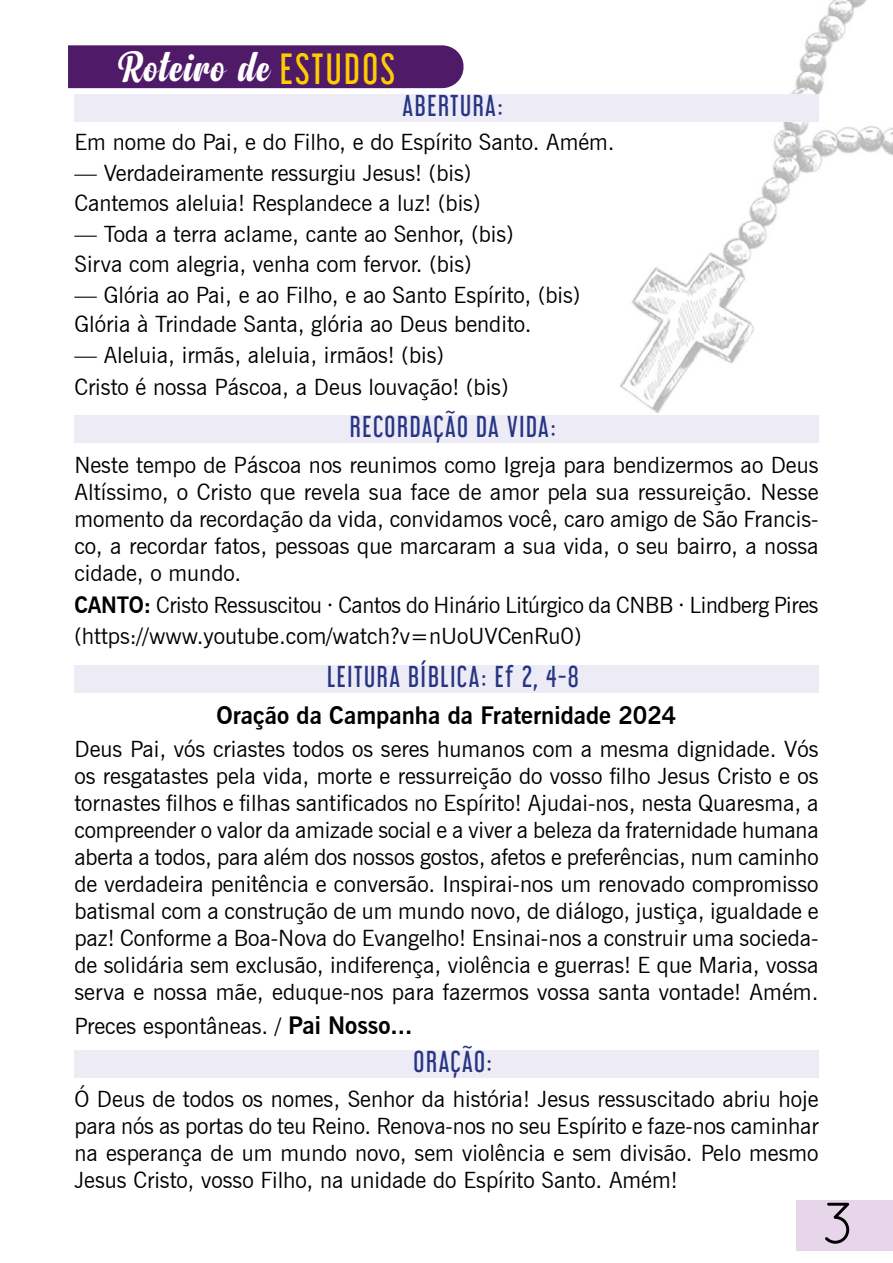
<style>
.page{position:relative;width:893px;height:1263px;background:#fff}
.page>*{position:absolute;margin:0;border:0;box-sizing:border-box;transform-origin:0 0}
.t1{font:58.5px "Quicksand";color:#000}
.t2{font:43.5px "Anydore";letter-spacing:.03em;color:#fff}
.t3{font:27px "Libel Suit Rg";letter-spacing:.06em;color:#273583}
.t4{font:700 24px "News Gothic BT";color:#000}
.t5{font:22.5px/27px "News Gothic BT";color:#000}
.s1{font-family:"Libel Suit Rg";font-size:39px;color:#fecc00}
.s2{font-weight:700}
.s3{font-weight:700;font-size:24px}
</style>
<div class="page">
<div style="left:796px;top:1200px;width:97px;height:51px;background:#e7d5ea"></div>
<div style="left:68px;top:45px;width:395px;height:43px;background:#4f1a67"></div>
<img style="left:621px;top:0;width:272px;height:412px">
<div style="left:74px;top:95px;width:745px;height:27px;background:#edebf6"></div>
<div style="left:74px;top:416px;width:745px;height:27px;background:#edebf6"></div>
<div style="left:74px;top:666px;width:745px;height:27px;background:#edebf6"></div>
<div style="left:74px;top:1050px;width:745px;height:27px;background:#edebf6"></div>
<h2 class="t2" style="left:119px;top:42px;width:277px">Roteiro de <span class="s1">ESTUDOS</span></h2>
<p class="t3" style="left:403px;top:93px;width:102px">ABERTURA:</p>
<p class="t5" style="left:74px;top:128px;width:542px">Em nome do Pai, e do Filho, e do Espírito Santo. Amém.</p>
<p class="t5" style="left:74px;top:158px;width:408px;line-height:29.7px">— Verdadeiramente ressurgiu Jesus! (bis)<br>Cantemos aleluia! Resplandece a luz! (bis)</p>
<p class="t5" style="left:74px;top:219px;width:441px;line-height:29.7px">— Toda a terra aclame, cante ao Senhor, (bis)<br>S irva com alegria, venha com fervor. (bis)</p>
<p class="t5" style="left:74px;top:280px;width:507px;line-height:29.7px">— Glória ao Pai, e ao Filho, e ao Santo Espírito, (bis)<br>Glória à Trindade Santa, glória ao Deus bendito.</p>
<p class="t5" style="left:74px;top:340px;width:436px;line-height:31.2px">— Aleluia, irmãs, aleluia, irmãos! (bis)<br>Cristo é nossa Páscoa, a Deus louvação! (bis)</p>
<p class="t3" style="left:350px;top:415px;width:208px">RECORDAÇÃO DA VIDA:</p>
<p class="t5" style="left:74px;top:451px;width:746px;text-align:justify">Neste tempo de Páscoa nos reunimos como Igreja para bendizermos ao Deus Altíssimo, o Cristo que revela sua face de amor pela sua ressureição. Nesse momento da recordação da vida, convidamos você, caro amigo de São Francis&shy;co, a recordar fatos, pessoas que marcaram a sua vida, o seu bairro, a nossa cidade, o mundo.</p>
<p class="t5" style="left:74px;top:589px;width:745px;line-height:31.2px"><span class="s2">CANTO:</span> Cristo Ressuscitou · Cantos do Hinário Litúrgico da CNBB · Lindberg Pires (https://www.youtube.com/watch?v=nUoUVCenRu0)</p>
<p class="t3" style="left:327px;top:664px;width:253px">LEITURA BÍBLICA: Ef 2, 4-8</p>
<p class="t4" style="left:216px;top:701px;width:462px">Oração da Campanha da Fraternidade 2024</p>
<p class="t5" style="left:74px;top:735px;width:746px;text-align:justify">Deus Pai, vós criastes todos os seres humanos com a mesma dignidade. Vós os resgatastes pela vida, morte e ressurreição do vosso filho Jesus Cristo e os tornastes filhos e filhas santificados no Espírito! Ajudai-nos, nesta Quaresma, a compreender o valor da amizade social e a viver a beleza da fraternidade humana aberta a todos, para além dos nossos gostos, afetos e preferências, num caminho de verdadeira penitência e conversão. Inspirai-nos um renovado compromisso batismal com a construção de um mundo novo, de diálogo, justiça, igualdade e paz! Conforme a Boa-Nova do Evangelho! Ensinai-nos a construir uma socieda&shy;de solidária sem exclusão, indiferença, violência e guerras! E que Maria, vossa serva e nossa mãe, eduque-nos para fazermos vossa santa vontade! Amém.</p>
<p class="t5" style="left:74px;top:1012px;width:340px">Preces espontâneas. / <span class="s3">Pai Nosso...</span></p>
<p class="t3" style="left:414px;top:1049px;width:80px">ORAÇÃO:</p>
<p class="t5" style="left:74px;top:1086px;width:746px;text-align:justify">Ó Deus de todos os nomes, Senhor da história! Jesus ressuscitado abriu hoje para nós as portas do teu Reino. Renova-nos no seu Espírito e faze-nos caminhar na esperança de um mundo novo, sem violência e sem divisão. Pelo mesmo Jesus Cristo, vosso Filho, na unidade do Espírito Santo. Amém!</p>
<h1 class="t1" style="left:821px;top:1202px;width:37px">3</h1>
</div>
